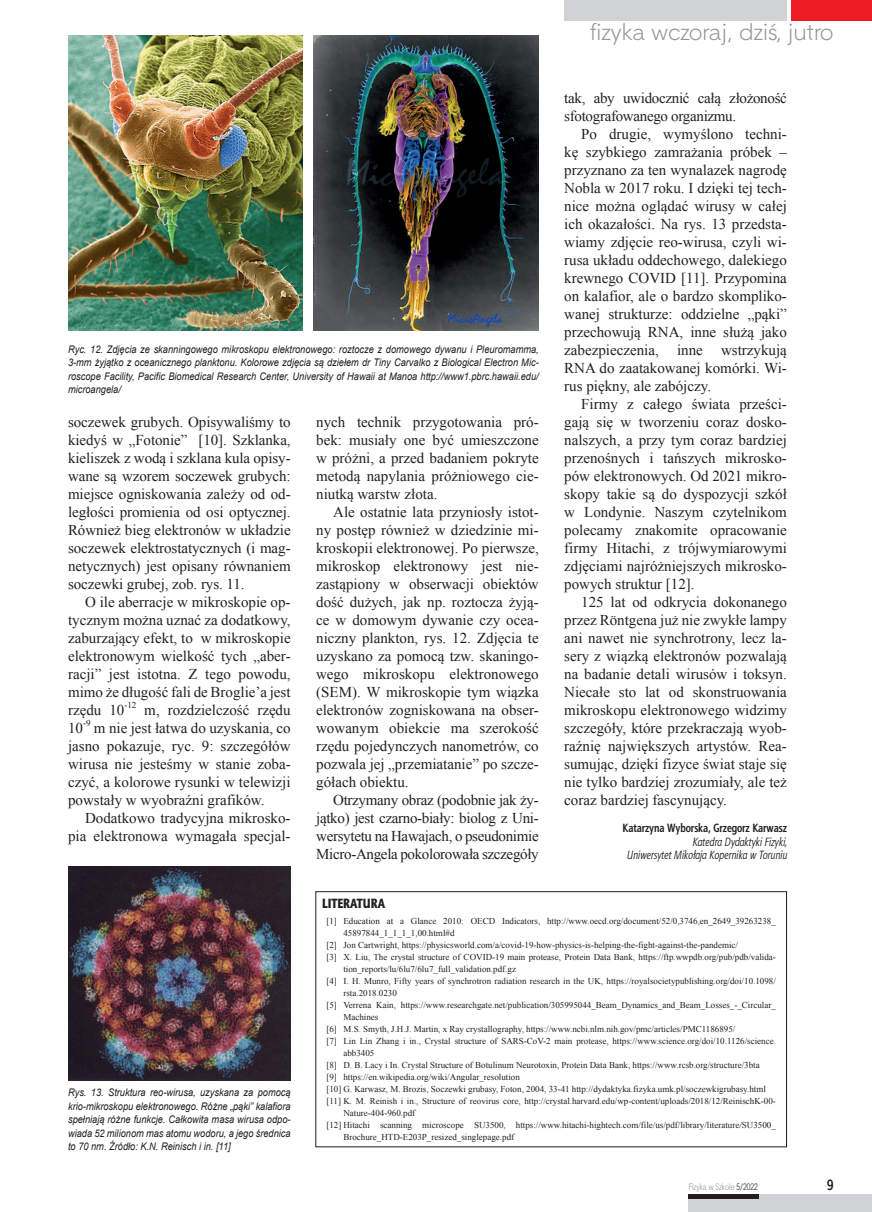
<style>
.page{position:relative;width:872px;height:1212px;background:#fff}
.page>*{position:absolute;margin:0;border:0;box-sizing:border-box;transform-origin:0 0}
.t1{font:22.5px "Straight EFN";color:#939598}
.t2{font:15px/18px "Times New Roman";color:#231f20;text-align:justify}
.t3{font:15px/18px "Times New Roman";letter-spacing:-.02em;color:#231f20}
.t4{font:700 15px "Aerton Cnd EFN";color:#231f20}
.t5{font:13.5px "Aerton Cnd EFN Black";color:#231f20}
.t6{font:italic 12px/13.5px "Aerton Cnd EFN";color:#231f20;text-align:right}
.t7{font:700 12px "Aerton Cnd EFN";color:#231f20}
.t8{font:italic 10.5px/13.5px "Arial";color:#231f20;text-align:justify;scale:.88 1}
.t9{font:9px "Times New Roman";color:#231f20}
.t10{font:9px "Straight Cnd EFN";color:#939598}
.s1{color:#231f20}
</style>
<div class="page">
<div style="left:791px;top:0;width:81px;height:21px;background:#ee1d23"></div>
<div style="left:564px;top:0;width:222px;height:21px;background:#d1d2d4"></div>
<div style="left:688px;top:1194px;width:184px;height:18px;background:#d1d2d4"></div>
<hr style="left:688px;top:1194px;width:71px;height:4px;background:#231f20">
<img style="left:313px;top:35px;width:225px;height:295px">
<img style="left:68px;top:35px;width:234px;height:295px">
<img style="left:68px;top:866px;width:222px;height:214px">
<div style="left:315px;top:891px;width:472px;height:256px;border:1px solid #231f20"></div>
<p class="t8" style="left:68px;top:342px;width:536px">Ryc. 12. Zdjęcia ze skanningowego mikroskopu elektronowego: roztocze z domowego dywanu i Pleuromamma, 3-mm żyjątko z oceanicznego planktonu. Kolorowe zdjęcia są dziełem dr Tiny Carvalko z Biological Electron Mic&shy;roscope Facility, Pacific Biomedical Research Center, University of Hawaii at Manoa http://www1.pbrc.hawaii.edu/ microangela/</p>
<p class="t2" style="left:68px;top:413px;width:224px">soczewek grubych. Opisywaliśmy to kiedyś w „Fotonie” [10]. Szklanka, kieliszek z wodą i szklana kula opisy&shy;wane są wzorem soczewek grubych: miejsce ogniskowania zależy od od&shy;ległości promienia od osi optycznej.<br>Również bieg elektronów w układzie soczewek elektrostatycznych (i mag&shy;netycznych) jest opisany równaniem soczewki grubej, zob. rys. 11.</p>
<p class="t2" style="left:68px;top:593px;width:224px;text-indent:17px">O ile aberracje w mikroskopie op&shy;tycznym można uznać za dodatkowy, zaburzający efekt, to w mikroskopie elektronowym wielkość tych „aber&shy;racji” jest istotna. Z tego powodu, mimo że długość fali de Broglie’a jest rzędu 10</p>
<p class="t9" style="left:124px;top:698px;width:13px">-12</p>
<p class="t2" style="left:144px;top:701px;width:148px">m, rozdzielczość rzędu</p>
<p class="t9" style="left:83px;top:716px;width:9px">-9</p>
<p class="t2" style="left:68px;top:719px;width:224px;text-indent:26px">m nie jest łatwa do uzyskania, co jasno pokazuje, ryc. 9: szczegółów wirusa nie jesteśmy w stanie zoba&shy;czyć, a kolorowe rysunki w telewizji powstały w wyobraźni grafików.</p>
<p class="t2" style="left:68px;top:809px;width:224px;text-align:right">Dodatkowo tradycyjna mikrosko&shy;pia elektronowa wymagała specjal-</p>
<p class="t2" style="left:68px;top:719px;width:16px">10</p>
<p class="t2" style="left:316px;top:413px;width:224px">nych technik przygotowania pró&shy;bek: musiały one być umieszczone w próżni, a przed badaniem pokryte metodą napylania próżniowego cie&shy;niutką warstw złota.</p>
<p class="t2" style="left:316px;top:503px;width:224px;text-indent:17px">Ale ostatnie lata przyniosły istot&shy;ny postęp również w dziedzinie mi&shy;kroskopii elektronowej. Po pierwsze, mikroskop elektronowy jest nie&shy;zastąpiony w obserwacji obiektów dość dużych, jak np. roztocza żyją&shy;ce w domowym dywanie czy ocea&shy;niczny plankton, rys. 12. Zdjęcia te uzyskano za pomocą tzw. skaningo&shy;wego mikroskopu elektronowego (SEM). W mikroskopie tym wiązka elektronów zogniskowana na obser&shy;wowanym obiekcie ma szerokość rzędu pojedynczych nanometrów, co pozwala jej „przemiatanie” po szcze&shy;gółach obiektu.</p>
<p class="t2" style="left:316px;top:791px;width:224px;text-indent:17px">Otrzymany obraz (podobnie jak ży&shy;jątko) jest czarno-biały: biolog z Uni&shy;wersytetu na Hawajach, o pseudonimie Micro-Angela pokolorowała szczegóły</p>
<h1 class="t1" style="left:590px;top:18px;width:245px">fizyka wczoraj, dziś, jutro</h1>
<p class="t3" style="left:564px;top:89px;width:224px">tak, aby uwidocznić całą złożoność sfotografowanego organizmu.</p>
<p class="t2" style="left:564px;top:125px;width:224px;text-indent:17px">Po drugie, wymyślono techni&shy;kę szybkiego zamrażania próbek – przyznano za ten wynalazek nagrodę Nobla w 2017 roku. I dzięki tej tech&shy;nice można oglądać wirusy w całej ich okazałości. Na rys. 13 przedsta&shy;wiamy zdjęcie reo-wirusa, czyli wi&shy;rusa układu oddechowego, dalekiego krewnego COVID [11]. Przypomina on kalafior, ale o bardzo skompliko&shy;wanej strukturze: oddzielne „pąki” przechowują RNA, inne służą jako zabezpieczenia, inne wstrzykują RNA do zaatakowanej komórki. Wi&shy;rus piękny, ale zabójczy.</p>
<p class="t2" style="left:564px;top:395px;width:224px;text-indent:17px">Firmy z całego świata prześci&shy;gają się w tworzeniu coraz dosko&shy;nalszych, a przy tym coraz bardziej przenośnych i tańszych mikrosko&shy;pów elektronowych. Od 2021 mikro&shy;skopy takie są do dyspozycji szkół w Londynie. Naszym czytelnikom polecamy znakomite opracowanie firmy Hitachi, z trójwymiarowymi zdjęciami najróżniejszych mikrosko&shy;powych struktur [12].</p>
<p class="t2" style="left:564px;top:593px;width:224px;text-indent:17px">125 lat od odkrycia dokonanego przez Röntgena już nie zwykłe lampy ani nawet nie synchrotrony, lecz la&shy;sery z wiązką elektronów pozwalają na badanie detali wirusów i toksyn.<br>Niecałe sto lat od skonstruowania mikroskopu elektronowego widzimy szczegóły, które przekraczają wyob&shy;raźnię największych artystów. Rea&shy;sumując, dzięki fizyce świat staje się nie tylko bardziej zrozumiały, ale też coraz bardziej fascynujący.</p>
<p class="t7" style="left:622px;top:821px;width:166px">Katarzyna Wyborska, Grzegorz Karwasz</p>
<p class="t6" style="left:626px;top:835px;width:162px">Katedra Dydaktyki Fizyki,<br>Uniwersytet Mikołaja Kopernika w Toruniu</p>
<p class="t8" style="left:68px;top:1086px;width:254px">Rys. 13. Struktura reo-wirusa, uzyskana za pomocą krio-mikroskopu elektronowego. Różne „pąki” kalafiora spełniają różne funkcje. Całkowita masa wirusa odpo&shy;wiada 52 milionom mas atomu wodoru, a jego średnica to 70 nm. Źródło: K.N. Reinisch i in. [11]</p>
<p class="t5" style="left:322px;top:895px;width:64px">LITERATURA</p>
<p class="t9" style="left:326px;top:915px;width:451px">[1] Education at a Glance 2010: OECD Indicators, http://www.oecd.org/document/52/0,3746,en_2649_39263238_</p>
<p class="t9" style="left:343px;top:927px;width:113px">45897844_1_1_1_1,00.html#d</p>
<p class="t9" style="left:326px;top:939px;width:413px">[2] Jon Cartwright, https://physicsworld.com/a/covid-19-how-physics-is-helping-the-fight-against-the-pandemic/</p>
<p class="t9" style="left:326px;top:951px;width:451px">[3] X. Liu, The crystal structure of COVID-19 main protease, Protein Data Bank, https://ftp.wwpdb.org/pub/pdb/valida-</p>
<p class="t9" style="left:343px;top:963px;width:174px">tion_reports/lu/6lu7/6lu7_full_validation.pdf.gz</p>
<p class="t9" style="left:326px;top:975px;width:451px">[4] I. H. Munro, Fifty years of synchrotron radiation research in the UK, https://royalsocietypublishing.org/doi/10.1098/</p>
<p class="t9" style="left:343px;top:987px;width:55px">rsta.2018.0230</p>
<p class="t9" style="left:326px;top:999px;width:451px">[5] Verrena Kain, https://www.researchgate.net/publication/305995044_Beam_Dynamics_and_Beam_Losses_-_Circular_</p>
<p class="t9" style="left:343px;top:1011px;width:36px">Machines</p>
<p class="t9" style="left:326px;top:1023px;width:410px">[6] M.S. Smyth, J.H.J. Martin, x Ray crystallography, https://www.ncbi.nlm.nih.gov/pmc/articles/PMC1186895/</p>
<p class="t9" style="left:326px;top:1035px;width:451px">[7] Lin Lin Zhang i in., Crystal structure of SARS-CoV-2 main protease, https://www.science.org/doi/10.1126/science.</p>
<p class="t9" style="left:343px;top:1047px;width:32px">abb3405</p>
<p class="t9" style="left:326px;top:1059px;width:435px">[8] D. B. Lacy i In. Crystal Structure of Botulinum Neurotoxin, Protein Data Bank, https://www.rcsb.org/structure/3bta</p>
<p class="t9" style="left:326px;top:1071px;width:195px">[9] https://en.wikipedia.org/wiki/Angular_resolution</p>
<p class="t9" style="left:326px;top:1083px;width:441px">[10] G. Karwasz, M. Brozis, Soczewki grubasy, Foton, 2004, 33-41 http://dydaktyka.fizyka.umk.pl/soczewkigrubasy.html</p>
<p class="t9" style="left:326px;top:1095px;width:451px">[11] K. M. Reinish i in., Structure of reovirus core, http://crystal.harvard.edu/wp-content/uploads/2018/12/ReinischK-00-</p>
<p class="t9" style="left:343px;top:1107px;width:73px">Nature-404-960.pdf</p>
<p class="t9" style="left:326px;top:1119px;width:451px">[12] Hitachi scanning microscope SU3500, https://www.hitachi-hightech.com/file/us/pdf/library/literature/SU3500_</p>
<p class="t9" style="left:343px;top:1131px;width:172px">Brochure_HTD-E203P_resized_singlepage.pdf</p>
<p class="t10" style="left:688px;top:1182px;width:71px">Fizyka w Szkole <span class="s1">5/2022</span></p>
<p class="t4" style="left:826px;top:1176px;width:8px">9</p>
</div>
